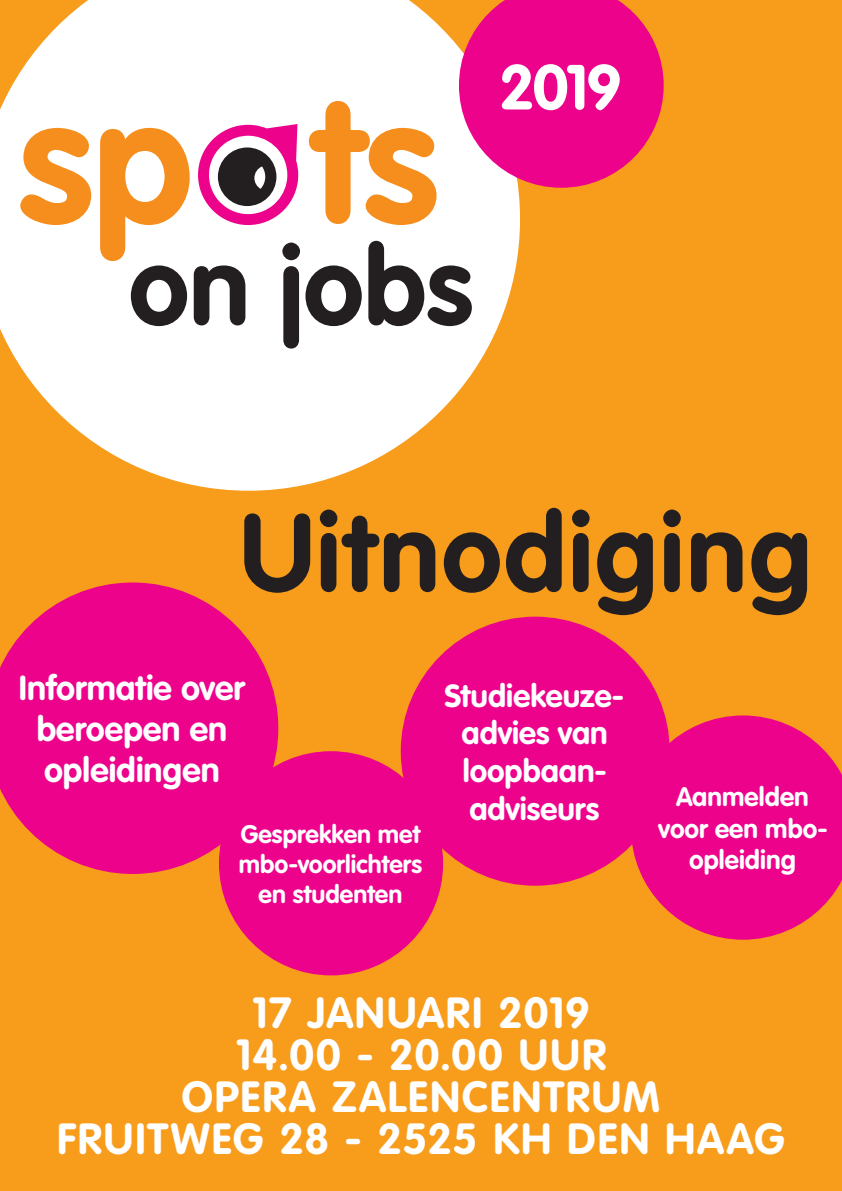
<style>
.page{position:relative;width:842px;height:1191px;background:#f89c1c}
.page>*{position:absolute;margin:0;border:0;box-sizing:border-box;transform-origin:0 0}
.t1{font:700 108.6px "VAG Rounded Std";letter-spacing:.02em;color:#231f20}
.t2{font:700 62.6px "VAG Rounded Std";color:#fff}
.t3{font:700 43px/42px "VAG Rounded Std";letter-spacing:.04em;color:#fff;text-align:center}
.t4{font:700 34.2px/41px "VAG Rounded Std";color:#fff;text-align:center}
.t5{font:700 31.5px/37.8px "VAG Rounded Std";color:#fff;text-align:center}
.t6{font:700 26.3px/31.5px "VAG Rounded Std";letter-spacing:.005em;color:#fff;text-align:center}
.t7{font:700 25px/30px "VAG Rounded Std";letter-spacing:.005em;color:#fff;text-align:center}
</style>
<div class="page">
<svg style="left:0;top:0;width:488px;height:491px;fill:#fff"></svg>
<svg style="left:20px;top:128px;width:71px;height:97px"></svg>
<svg style="left:100px;top:0;width:564px;height:348px"></svg>
<svg style="left:0;top:582px;width:278px;height:292px;fill:#ed028c"></svg>
<div style="left:401px;top:616px;width:269px;height:269px;background:#ed028c;border-radius:50%"></div>
<svg style="left:631px;top:715px;width:211px;height:224px;fill:#ed028c"></svg>
<div style="left:219px;top:751px;width:224px;height:224px;background:#ed028c;border-radius:50%"></div>
<h2 class="t2" style="left:499px;top:51px;width:125px">2019</h2>
<h1 class="t1" style="left:240px;top:489px;width:573px">Uitnodiging</h1>
<p class="t4" style="left:19px;top:669px;width:227px">Informatie over beroepen en opleidingen</p>
<p class="t5" style="left:444px;top:677px;width:179px">Studiekeuze&shy;advies van loopbaan&shy;adviseurs</p>
<p class="t7" style="left:239px;top:820px;width:185px">Gesprekken met mbo-voorlichters en studenten</p>
<p class="t6" style="left:658px;top:782px;width:171px">Aanmelden voor een mbo&shy;opleiding</p>
<p class="t3" style="left:57px;top:993px;width:729px">17 JANUARI 2019<br>14.00 - 20.00 UUR<br>OPERA ZALENCENTRUM<br>FRUITWEG 28 - 2525 KH DEN HAAG</p>
</div>
